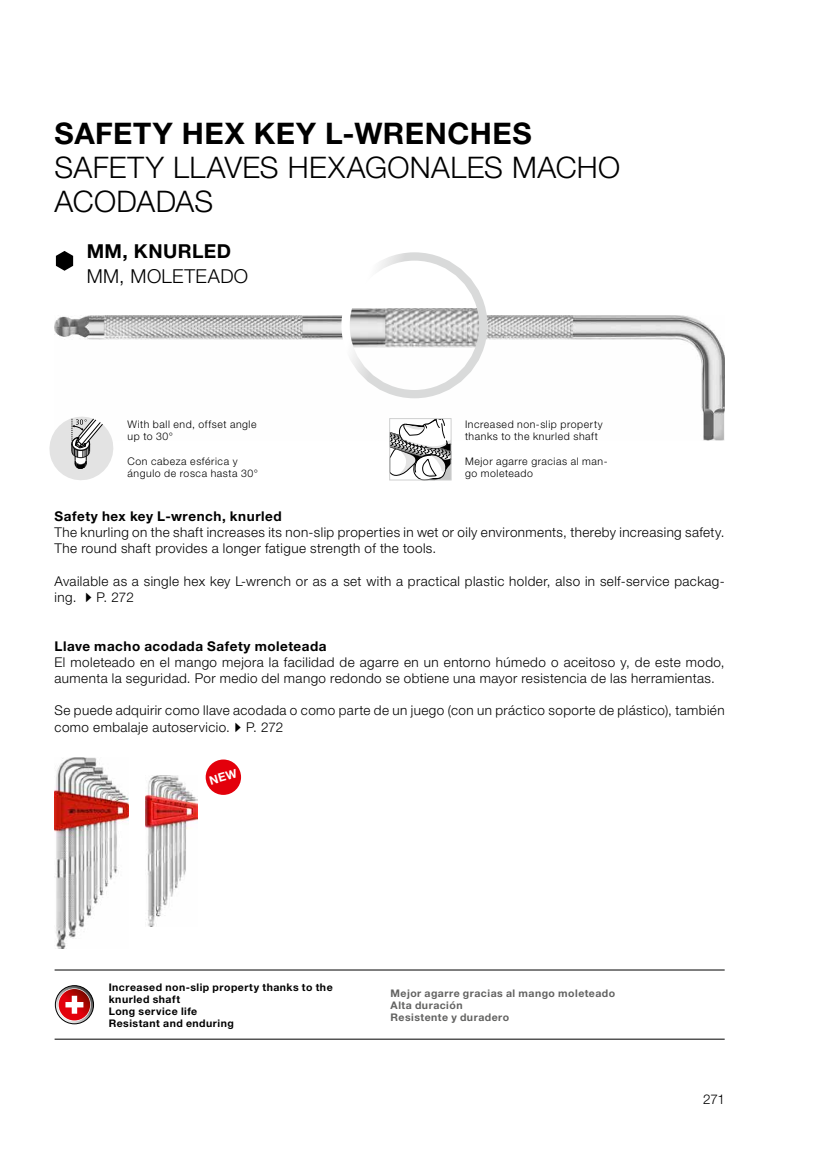
<style>
.page{position:relative;width:819px;height:1166px;background:#fff}
.page>*{position:absolute;margin:0;border:0;box-sizing:border-box;transform-origin:0 0}
.t1{font:300 29.75px/34.1px "Helvetica Neue LT Pro";letter-spacing:.015em;color:#000}
.t2{font:700 29.75px "Helvetica Neue LT Pro";letter-spacing:.02em;color:#000}
.t3{font:300 19.25px "Helvetica Neue LT Pro";letter-spacing:.02em;color:#000}
.t4{font:700 19.25px "Helvetica Neue LT Pro";color:#000}
.t5{font:300 13.47px/16.1px "Helvetica Neue LT Pro";letter-spacing:.03em;color:#000}
.t6{font:700 13.47px "Helvetica Neue LT Pro";letter-spacing:.04em;color:#000}
.t7{font:300 10.5px/12.2px "Helvetica Neue LT Pro";letter-spacing:.055em;color:#000}
.t8{font:700 10.5px/12.2px "Helvetica Neue LT Pro";letter-spacing:.045em;color:#000}
.t9{font:700 10.5px/12.2px "Helvetica Neue LT Pro";letter-spacing:.045em;color:#626261}
.s1{font-family:"Arial";font-weight:400}
</style>
<div class="page">
<hr style="left:55px;top:969px;width:669px;height:1px;background:#000">
<hr style="left:55px;top:1039px;width:669px;height:1px;background:#000">
<img style="left:55px;top:315px;width:669px;height:125px">
<svg style="left:56px;top:251px;width:17px;height:20px"></svg>
<svg style="left:49px;top:416px;width:68px;height:64px"></svg>
<svg style="left:391px;top:420px;width:58px;height:58px"></svg>
<div style="left:389px;top:418px;width:62px;height:62px;border:1px solid #cfd0d0"></div>
<svg style="left:55px;top:985px;width:38px;height:39px"></svg>
<div style="left:55px;top:985px;width:39px;height:39px;border:1px solid #000;border-radius:50%"></div>
<svg style="left:58px;top:988px;width:33px;height:33px"></svg>
<svg style="left:59px;top:989px;width:31px;height:31px"></svg>
<svg style="left:65px;top:996px;width:18px;height:18px"></svg>
<img style="left:350px;top:308px;width:128px;height:39px">
<div style="left:341px;top:252px;width:146px;height:146px;border:8px solid #fff;border-radius:50%"></div>
<img style="left:55px;top:757px;width:73px;height:192px">
<img style="left:146px;top:775px;width:52px;height:151px">
<svg style="left:205px;top:759px;width:37px;height:36px"></svg>
<h1 class="t2" style="left:55px;top:114px;width:478px">SAFETY HEX KEY L-WRENCHES</h1>
<h1 class="t1" style="left:55px;top:150px;width:567px">SAFETY LLAVES HEXAGONALES MACHO<br>ACODADAS</h1>
<h2 class="t4" style="left:87px;top:239px;width:146px">MM, KNURLED</h2>
<h2 class="t3" style="left:87px;top:264px;width:163px">MM, MOLETEADO</h2>
<p class="t7" style="left:127px;top:418px;width:130px">With ball end, offset angle up to 30°</p>
<p class="t7" style="left:127px;top:455px;width:132px">Con cabeza esférica y ángulo de rosca hasta 30°</p>
<p class="t7" style="left:465px;top:418px;width:139px">Increased non-slip property thanks to the knurled shaft</p>
<p class="t7" style="left:465px;top:455px;width:144px">Mejor agarre gracias al man&shy;go moleteado</p>
<p class="t6" style="left:55px;top:508px;width:228px">Safety hex key L-wrench, knurled</p>
<p class="t5" style="left:55px;top:524px;width:671px">The knurling on the shaft increases its non-slip properties in wet or oily environments, thereby increasing safety.<br>The round shaft provides a longer fatigue strength of the tools.</p>
<p class="t5" style="left:55px;top:572px;width:671px">Available as a single hex key L-wrench or as a set with a practical plastic holder, also in self-service packag&shy;ing. <span class="s1">►</span> P. 272</p>
<p class="t6" style="left:55px;top:637px;width:273px">Llave macho acodada Safety moleteada</p>
<p class="t5" style="left:55px;top:654px;width:671px">El moleteado en el mango mejora la facilidad de agarre en un entorno húmedo o aceitoso y, de este modo, aumenta la seguridad. Por medio del mango redondo se obtiene una mayor resistencia de las herramientas.</p>
<p class="t5" style="left:55px;top:702px;width:671px">Se puede adquirir como llave acodada o como parte de un juego (con un práctico soporte de plástico), también como embalaje autoservicio. <span class="s1">►</span> P. 272</p>
<p class="t8" style="left:109px;top:980px;width:225px">Increased non-slip property thanks to the knurled shaft<br>Long service life<br>Resistant and enduring</p>
<p class="t9" style="left:390px;top:986px;width:226px">Mejor agarre gracias al mango moleteado<br>Alta duración<br>Resistente y duradero</p>
<p class="t5" style="left:703px;top:1091px;width:24px">271</p>
</div>
